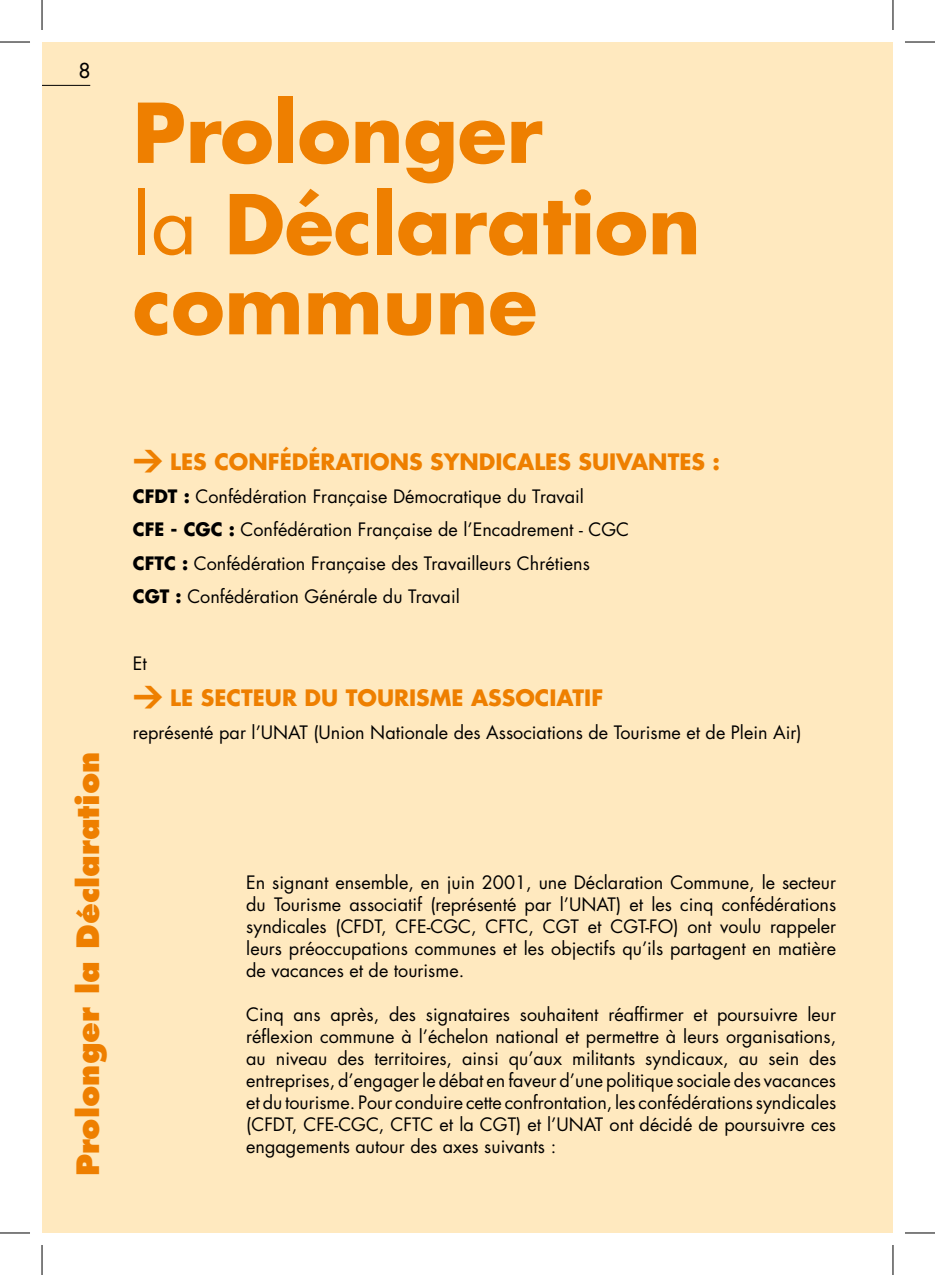
<style>
.page{position:relative;width:935px;height:1275px;background:#fff}
.page>*{position:absolute;margin:0;border:0;box-sizing:border-box;transform-origin:0 0}
.t1{font:700 80px/91.4px "Futura";color:#ee7f00}
.t2{font:800 30px "Futura";color:#ee7f00}
.t3{font:700 22px "Futura";color:#ee7f00}
.t4{font:20px "Futura";color:#000}
.t5{font:18px/22px "Futura";color:#000;text-align:justify}
.s1{font-weight:400}
.s2{font-family:"DIN";font-weight:900;font-size:30px}
.s3{font-weight:700}
</style>
<div class="page">
<div style="left:42px;top:42px;width:850px;height:1191px;background:#ffe9bf"></div>
<hr style="left:42px;top:85px;width:48px;height:1px;background:#000">
<hr style="left:0;top:42px;width:30px;height:1px;background:#000">
<hr style="left:904px;top:42px;width:30px;height:1px;background:#000">
<hr style="left:0;top:1232px;width:30px;height:1px;background:#000">
<hr style="left:904px;top:1232px;width:30px;height:1px;background:#000">
<hr style="left:42px;top:0;width:1px;height:30px;background:#000">
<hr style="left:42px;top:1245px;width:1px;height:30px;background:#000">
<hr style="left:892px;top:0;width:1px;height:30px;background:#000">
<hr style="left:892px;top:1245px;width:1px;height:30px;background:#000">
<p class="t4" style="left:79px;top:58px;width:13px">8</p>
<h1 class="t1" style="left:133px;top:85px;width:569px">PROLONGER<br><span class="s1">la</span> DÉCLARATION</h1>
<h1 class="t1" style="left:133px;top:256px;width:406px">COMMUNE</h1>
<h2 class="t2" style="left:70px;top:1176px;width:426px;rotate:-90deg">Prolonger la Déclaration</h2>
<p class="t3" style="left:133px;top:446px;width:114px"><span class="s2">&gt;</span> LES CONF</p>
<p class="t3" style="left:280px;top:446px;width:109px">ÉDÉRATIONS</p>
<p class="t3" style="left:430px;top:446px;width:88px">SYNDICAL</p>
<p class="t3" style="left:545px;top:446px;width:103px">ES SU IVANT</p>
<p class="t3" style="left:679px;top:446px;width:42px">ES :</p>
<p class="t5" style="left:133px;top:479px;width:497px;line-height:33.4px;text-align:left"><span class="s3">CFDT :</span> Confédération Française Démocratique du Travail<br><span class="s3">CFE - CGC :</span> Confédération Française de l’Encadrement - CGC <span class="s3">CFTC :</span> Confédération Française des Travailleurs Chrétiens <span class="s3">CGT :</span> Confédération Générale du Travail</p>
<p class="t5" style="left:133px;top:652px;width:15px">Et</p>
<p class="t3" style="left:133px;top:682px;width:230px"><span class="s2">&gt;</span> LE SECTEUR DU TOU</p>
<p class="t3" style="left:394px;top:682px;width:94px">RISME ASSOC</p>
<p class="t3" style="left:549px;top:682px;width:52px">IATIF</p>
<p class="t5" style="left:133px;top:721px;width:670px">représenté par l’UNAT (Union Nationale des Associations de Tourisme et de Plein Air)</p>
<p class="t5" style="left:246px;top:871px;width:591px">En signant ensemble, en juin 2001, une Déclaration Commune, le secteur du Tourisme associatif (représenté par l’UNAT) et les cinq confédérations syndicales (CFDT, CFE-CGC, CFTC, CGT et CGT-FO) ont voulu rappeler leurs préoccupations communes et les objectifs qu’ils partagent en matière de vacances et de tourisme.</p>
<p class="t5" style="left:246px;top:1003px;width:591px">Cinq ans après, des signataires souhaitent réaffirmer et poursuivre leur réflexion commune à l’échelon national et permettre à leurs organisations, au niveau des territoires, ainsi qu’aux militants syndicaux, au sein des entreprises, d’engager le débat en faveur d’une politique sociale des vacances et du tourisme. Pour conduire cette confrontation, les confédérations syndicales (CFDT, CFE-CGC, CFTC et la CGT) et l’UNAT ont décidé de poursuivre ces engagements autour des axes suivants :</p>
</div>
